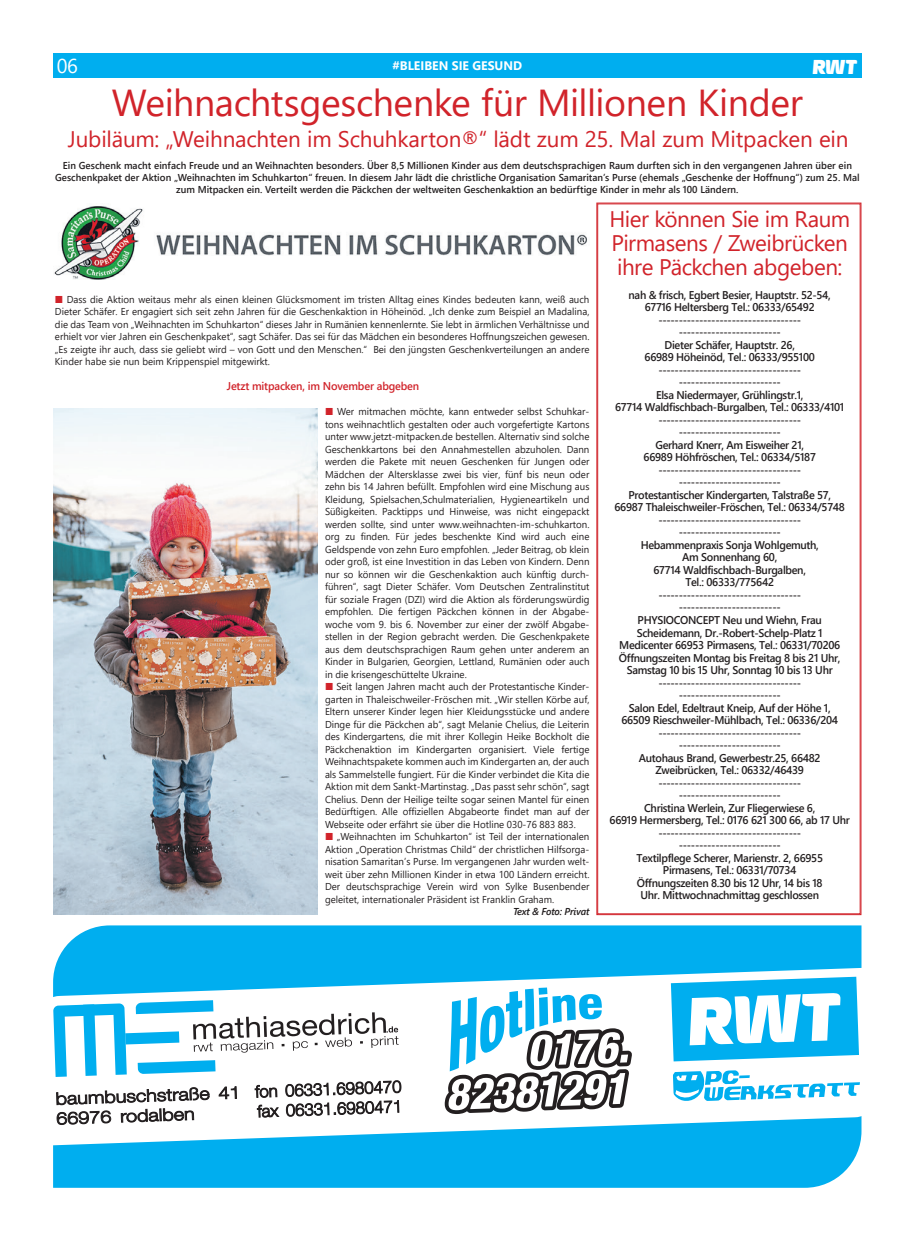
<style>
.page{position:relative;width:913px;height:1241px;background:#fff}
.page>*{position:absolute;margin:0;border:0;box-sizing:border-box;transform-origin:0 0}
.t1{font:37.5px "Segoe UI";letter-spacing:-.01em;color:#d1232a}
.t2{font:22.5px/23.8px "Segoe UI";letter-spacing:-.015em;color:#d1232a;text-align:justify}
.t3{font:20px "Laps DB Normal";color:#fff}
.t4{font:20px "Segoe UI";color:#fff}
.t5{font:700 12.38px "Segoe UI";color:#fff}
.t6{font:600 11.25px/12.5px "Segoe UI";letter-spacing:-.03em;color:#231f20;text-align:center}
.t7{font:600 11.25px "Segoe UI";letter-spacing:-.015em;color:#d1232a}
.t8{font:10px/12.5px "Segoe UI";color:#231f20;text-align:justify}
.t9{font:600 10px/12px "Segoe UI";letter-spacing:.005em;color:#231f20;text-align:center}
.t10{font:italic 600 10px "Segoe UI";letter-spacing:-.02em;color:#231f20}
.s1{color:#d1232a}
</style>
<div class="page">
<div style="left:53px;top:53px;width:808px;height:25px;background:#00aeef"></div>
<img style="left:53px;top:408px;width:265px;height:506px">
<img style="left:54px;top:206px;width:533px;height:74px">
<svg style="left:596px;top:202px;width:265px;height:713px"></svg>
<div style="left:597px;top:204px;width:263px;height:709px;border:1px solid #d1232a"></div>
<div style="left:53px;top:925px;width:808px;height:262px;background:#00aeef"></div>
<svg style="left:53px;top:967px;width:809px;height:178px"></svg>
<svg style="left:670px;top:976px;width:192px;height:141px"></svg>
<svg style="left:438px;top:971px;width:199px;height:148px"></svg>
<svg style="left:53px;top:1000px;width:348px;height:129px"></svg>
<h3 class="t4" style="left:57px;top:47px;width:23px">06</h3>
<p class="t5" style="left:392px;top:54px;width:131px">#BLEIBEN SIE GESUND</p>
<h3 class="t3" style="left:812px;top:55px;width:46px">RWT</h3>
<h1 class="t1" style="left:112px;top:67px;width:692px">Weihnachtsgeschenke für Millionen Kinder</h1>
<h2 class="t2" style="left:68px;top:125px;width:782px">Jubiläum: „Weihnachten im Schuhkarton®“ lädt zum 25. Mal zum Mitpacken ein</h2>
<p class="t9" style="left:55px;top:159px;width:806px">Ein Geschenk macht einfach Freude und an Weihnachten besonders. Über 8,5 Millionen Kinder aus dem deutschsprachigen Raum durften sich in den vergangenen Jahren über ein<br>Geschenkpaket der Aktion „Weihnachten im Schuhkarton“ freuen. In diesem Jahr lädt die christliche Organisation Samaritan’s Purse (ehemals „Geschenke der Hoffnung“) zum 25. Mal zum Mitpacken ein. Verteilt werden die Päckchen der weltweiten Geschenkaktion an bedürftige Kinder in mehr als 100 Ländern.</p>
<p class="t8" style="left:55px;top:292px;width:536px"><span class="s1">■</span> Dass die Aktion weitaus mehr als einen kleinen Glücksmoment im tristen Alltag eines Kindes bedeuten kann, weiß auch Dieter Schäfer. Er engagiert sich seit zehn Jahren für die Geschenkaktion in Höheinöd. „Ich denke zum Beispiel an Madalina, die das Team von „Weihnachten im Schuhkarton“ dieses Jahr in Rumänien kennenlernte. Sie lebt in ärmlichen Verhältnisse und erhielt vor vier Jahren ein Geschenkpaket“, sagt Schäfer. Das sei für das Mädchen ein besonderes Hoffnungszeichen gewesen. „Es zeigte ihr auch, dass sie geliebt wird – von Gott und den Menschen.“ Bei den jüngsten Geschenkverteilungen an andere Kinder habe sie nun beim Krippenspiel mitgewirkt.</p>
<p class="t7" style="left:227px;top:375px;width:194px">Jetzt mitpacken, im November abgeben</p>
<p class="t8" style="left:325px;top:404px;width:266px"><span class="s1">■</span> Wer mitmachen möchte, kann entweder selbst Schuhkar&shy;tons weihnachtlich gestalten oder auch vorgefertigte Kartons unter www.jetzt-mitpacken.de bestellen. Alternativ sind solche Geschenkkartons bei den Annahmestellen abzuholen. Dann werden die Pakete mit neuen Geschenken für Jungen oder Mädchen der Altersklasse zwei bis vier, fünf bis neun oder zehn bis 14 Jahren befüllt. Empfohlen wird eine Mischung aus Kleidung, Spielsachen,Schulmaterialien, Hygieneartikeln und Süßigkeiten. Packtipps und Hinweise, was nicht eingepackt werden sollte, sind unter www.weihnachten-im-schuhkarton. org zu finden. Für jedes beschenkte Kind wird auch eine Geldspende von zehn Euro empfohlen. „Jeder Beitrag, ob klein oder groß, ist eine Investition in das Leben von Kindern. Denn nur so können wir die Geschenkaktion auch künftig durch&shy;führen“, sagt Dieter Schäfer. Vom Deutschen Zentralinstitut für soziale Fragen (DZI) wird die Aktion als förderungswürdig empfohlen. Die fertigen Päckchen können in der Abgabe&shy;woche vom 9. bis 6. November zur einer der zwölf Abgabe&shy;stellen in der Region gebracht werden. Die Geschenkpakete aus dem deutschsprachigen Raum gehen unter anderem an Kinder in Bulgarien, Georgien, Lettland, Rumänien oder auch in die krisengeschüttelte Ukraine.</p>
<p class="t8" style="left:325px;top:679px;width:266px"><span class="s1">■</span> Seit langen Jahren macht auch der Protestantische Kinder&shy;garten in Thaleischweiler-Fröschen mit. „Wir stellen Körbe auf, Eltern unserer Kinder legen hier Kleidungsstücke und andere Dinge für die Päckchen ab“, sagt Melanie Chelius, die Leiterin des Kindergartens, die mit ihrer Kollegin Heike Bockholt die Päckchenaktion im Kindergarten organisiert. Viele fertige Weihnachtspakete kommen auch im Kindergarten an, der auch als Sammelstelle fungiert. Für die Kinder verbindet die Kita die Aktion mit dem Sankt-Martinstag. „Das passt sehr schön“, sagt Chelius. Denn der Heilige teilte sogar seinen Mantel für einen Bedürftigen. Alle offiziellen Abgabeorte findet man auf der Webseite oder erfährt sie über die Hotline 030-76 883 883.</p>
<p class="t8" style="left:325px;top:829px;width:266px"><span class="s1">■</span> „Weihnachten im Schuhkarton“ ist Teil der internationalen Aktion „Operation Christmas Child“ der christlichen Hilfsorga&shy;nisation Samaritan’s Purse. Im vergangenen Jahr wurden welt&shy;weit über zehn Millionen Kinder in etwa 100 Ländern erreicht.<br>Der deutschsprachige Verein wird von Sylke Busenbender geleitet, internationaler Präsident ist Franklin Graham.</p>
<p class="t10" style="left:513px;top:901px;width:78px">Text &amp; Foto: Privat</p>
<h2 class="t2" style="left:609px;top:205px;width:242px">Hier können Sie im Raum Pirmasens / Zweibrücken ihre Päckchen abgeben:</h2>
<p class="t6" style="left:609px;top:287px;width:242px">nah &amp; frisch, Egbert Besier, Hauptstr. 52-54,<br>67716 Heltersberg Tel.: 06333/65492 ----------------------------------- -------------------------<br>Dieter Schäfer, Hauptstr. 26,<br>66989 Höheinöd, Tel.: 06333/955100 ----------------------------------- -------------------------<br>Elsa Niedermayer, Grühlingstr.1,<br>67714 Waldfischbach-Burgalben, Tel.: 06333/4101 ----------------------------------- -------------------------<br>Gerhard Knerr, Am Eisweiher 21,<br>66989 Höhfröschen, Tel.: 06334/5187 ----------------------------------- -------------------------<br>Protestantischer Kindergarten, Talstraße 57,<br>66987 Thaleischweiler-Fröschen, Tel.: 06334/5748 ----------------------------------- -------------------------<br>Hebammenpraxis Sonja Wohlgemuth,<br>Am Sonnenhang 60,<br>67714 Waldfischbach-Burgalben,<br>Tel.: 06333/775642<br>----------------------------------- -------------------------<br>PHYSIOCONCEPT Neu und Wiehn, Frau Scheidemann, Dr.-Robert-Schelp-Platz 1<br>Medicenter 66953 Pirmasens, Tel.: 06331/70206<br>Öffnungszeiten Montag bis Freitag 8 bis 21 Uhr, Samstag 10 bis 15 Uhr, Sonntag 10 bis 13 Uhr ----------------------------------- -------------------------<br>Salon Edel, Edeltraut Kneip, Auf der Höhe 1,<br>66509 Rieschweiler-Mühlbach, Tel.: 06336/204 ----------------------------------- -------------------------<br>Autohaus Brand, Gewerbestr.25, 66482<br>Zweibrücken, Tel.: 06332/46439 ----------------------------------- -------------------------<br>Christina Werlein, Zur Fliegerwiese 6,<br>66919 Hermersberg, Tel.: 0176 621 300 66, ab 17 Uhr ----------------------------------- -------------------------<br>Textilpflege Scherer, Marienstr. 2, 66955<br>Pirmasens, Tel.: 06331/70734<br>Öffnungszeiten 8.30 bis 12 Uhr, 14 bis 18<br>Uhr. Mittwochnachmittag geschlossen</p>
</div>
